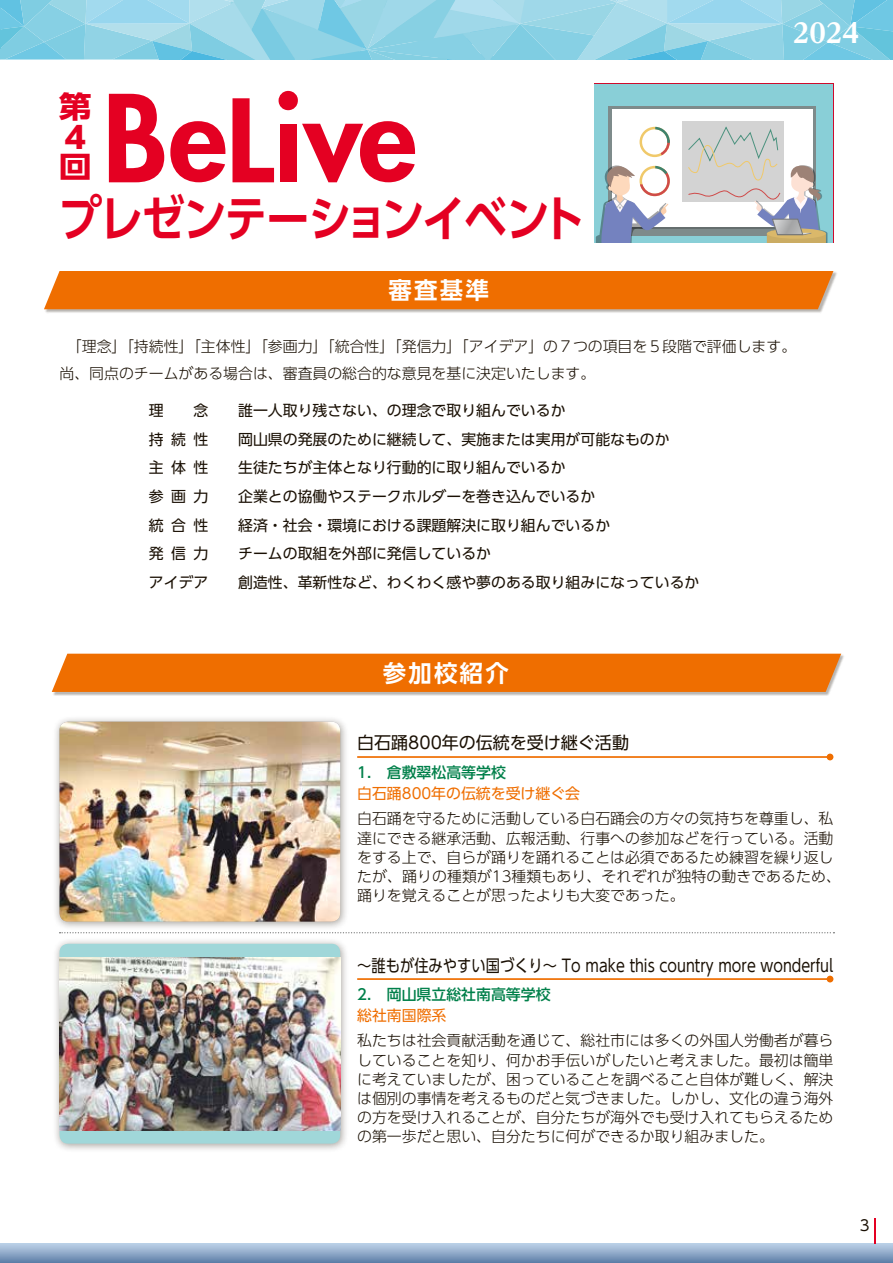
<style>
.page{position:relative;width:893px;height:1263px;background:#fff}
.page>*{position:absolute;margin:0;border:0;box-sizing:border-box;transform-origin:0 0}
.t1{font:700 48.9px "UD Shin Go Pr 6 N De";letter-spacing:-.04em;color:#e40022;scale:.88 1}
.t2{font:700 30px/30px "UD Shin Go NT Pr 6 N";color:#e40022;scale:1.1 1}
.t3{font:800 26.55px "UD Reimin Pr 6 N";color:#fff}
.t4{font:700 23.4px "UD Shin Go Pr 6 N De";letter-spacing:.1em;color:#fff}
.t5{font:16.95px "UD Shin Go Pr 6 N";color:#1a1004;scale:.84 1}
.t6{font:16.95px "UD Shin Go Pr 6 N";color:#1a1004}
.t7{font:300 14.85px/19.2px "UD Shin Go Pr 6 N";color:#1a1004}
.t8{font:14.85px "UD Shin Go Pr 6 N";color:#1a1004}
.t9{font:500 14.85px "UD Shin Go Pr 6 N";color:#00804a}
.t10{font:14.85px "UD Shin Go Pr 6 N";color:#ef6e00}
</style>
<div class="page">
<svg style="left:0;top:0;width:893px;height:60px;background:#8fd2e6"></svg>
<div style="left:594px;top:84px;width:238px;height:159px;background:#89cfd7"></div>
<div style="left:608px;top:106px;width:208px;height:129px;background:#7e8b8b"></div>
<div style="left:612px;top:109px;width:200px;height:118px;background:#fff"></div>
<div style="left:683px;top:121px;width:101px;height:81px;background:#d3d3d3"></div>
<hr style="left:612px;top:227px;width:200px;height:1px;background:#656e6e">
<svg style="left:639px;top:127px;width:31px;height:30px"></svg>
<svg style="left:596px;top:165px;width:74px;height:78px"></svg>
<svg style="left:688px;top:126px;width:139px;height:117px"></svg>
<svg style="left:0;top:1244px;width:893px;height:19px;background:#8ca6c7"></svg>
<div style="left:52px;top:654px;width:793px;height:42px;background:#1a1004;opacity:.31"></div>
<div style="left:52px;top:654px;width:789px;height:38px;background:#ef6e00"></div>
<div style="left:44px;top:271px;width:793px;height:42px;background:#1a1004;opacity:.31"></div>
<div style="left:44px;top:271px;width:789px;height:38px;background:#ef6e00"></div>
<hr style="left:874px;top:1218px;width:2px;height:26px;background:#e40022">
<svg style="left:60px;top:932px;width:774px;height:1px"></svg>
<div style="left:53px;top:937px;width:297px;height:216px;background:#1a1004;opacity:.4"></div>
<div style="left:60px;top:944px;width:280px;height:199px;background:#a0d7d9;border-radius:9px"></div>
<img style="left:60px;top:957px;width:280px;height:173px">
<hr style="left:357px;top:978px;width:473px;height:2px;background:#ef6e00">
<svg style="left:827px;top:976px;width:6px;height:6px"></svg>
<div style="left:53px;top:715px;width:297px;height:216px;background:#1a1004;opacity:.4"></div>
<img style="left:60px;top:722px;width:280px;height:199px">
<hr style="left:357px;top:756px;width:473px;height:2px;background:#ef6e00">
<svg style="left:827px;top:754px;width:6px;height:6px"></svg>
<div style="left:378px;top:278px;width:122px;height:24px;background:#ef6e00"></div>
<svg style="left:302px;top:121px;width:113px;height:61px"></svg>
<div style="left:279px;top:91px;width:19px;height:19px;background:#e40022;border-radius:50%"></div>
<div style="left:280px;top:125px;width:17px;height:57px;background:#e40022"></div>
<svg style="left:232px;top:98px;width:42px;height:84px"></svg>
<svg style="left:170px;top:121px;width:55px;height:61px"></svg>
<svg style="left:109px;top:94px;width:55px;height:88px"></svg>
<h2 class="t2" style="left:59px;top:91px;width:31px">第<br>４回</h2>
<h1 class="t1" style="left:59px;top:178px;width:599px">プレゼンテーションイベント</h1>
<h3 class="t4" style="left:388px;top:271px;width:102px">審査基準</h3>
<h3 class="t3" style="left:793px;top:11px;width:68px">2024</h3>
<h3 class="t3" style="left:842px;top:11px;width:18px">3</h3>
<p class="t7" style="left:60px;top:333px;width:738px;line-height:26.5px">　「理念」「持続性」「主体性」「参画力」「統合性」「発信力」「アイデア」の７つの項目を５段階で評価します。尚、同点のチームがある場合は、審査員の総合的な意見を基に決定いたします。</p>
<p class="t8" style="left:149px;top:398px;width:61px">理　念</p>
<p class="t8" style="left:238px;top:398px;width:329px">誰一人取り残さない、の理念で取り組んでいるか</p>
<p class="t8" style="left:149px;top:427px;width:61px">持続性</p>
<p class="t8" style="left:238px;top:427px;width:433px">岡山県の発展のために継続して、実施または実用が可能なものか</p>
<p class="t8" style="left:149px;top:456px;width:61px">主体性</p>
<p class="t8" style="left:238px;top:456px;width:329px">生徒たちが主体となり行動的に取り組んでいるか</p>
<p class="t8" style="left:149px;top:484px;width:61px">参画力</p>
<p class="t8" style="left:238px;top:484px;width:359px">企業との協働やステークホルダーを巻き込んでいるか</p>
<p class="t8" style="left:149px;top:513px;width:61px">統合性</p>
<p class="t8" style="left:238px;top:513px;width:374px">経済・社会・環境における課題解決に取り組んでいるか</p>
<p class="t8" style="left:149px;top:542px;width:61px">発信力</p>
<p class="t8" style="left:238px;top:542px;width:254px">チームの取組を外部に発信しているか</p>
<p class="t8" style="left:149px;top:570px;width:61px">アイデア</p>
<p class="t8" style="left:238px;top:570px;width:463px">創造性、革新性など、わくわく感や夢のある取り組みになっているか</p>
<h3 class="t4" style="left:383px;top:654px;width:128px">参加校紹介</h3>
<p class="t6" style="left:357px;top:729px;width:273px">白石踊800年の伝統を受け継ぐ活動</p>
<p class="t9" style="left:357px;top:760px;width:150px">1．倉敷翠松高等学校</p>
<p class="t10" style="left:357px;top:781px;width:224px">白石踊800年の伝統を受け継ぐ会</p>
<p class="t7" style="left:357px;top:809px;width:485px">白石踊を守るために活動している白石踊会の方々の気持ちを尊重し、私達にできる継承活動、広報活動、行事への参加などを行っている。活動をする上で、自らが踊りを踊れることは必須であるため練習を繰り返したが、踊りの種類が13種類もあり、それぞれが独特の動きであるため、踊りを覚えることが思ったよりも大変であった。</p>
<p class="t5" style="left:357px;top:951px;width:568px">～誰もが住みやすい国づくり～ To make this country more wonderful</p>
<p class="t9" style="left:357px;top:982px;width:195px">2．岡山県立総社南高等学校</p>
<p class="t10" style="left:357px;top:1003px;width:91px">総社南国際系</p>
<p class="t7" style="left:357px;top:1031px;width:478px;text-align:justify">私たちは社会貢献活動を通じて、総社市には多くの外国人労働者が暮らしていることを知り、何かお手伝いがしたいと考えました。最初は簡単に考えていましたが、困っていることを調べること自体が難しく、解決は個別の事情を考えるものだと気づきました。しかし、文化の違う海外の方を受け入れることが、自分たちが海外でも受け入れてもらえるための第一歩だと思い、自分たちに何ができるか取り組みました。</p>
<p class="t8" style="left:860px;top:1214px;width:11px">3</p>
</div>
